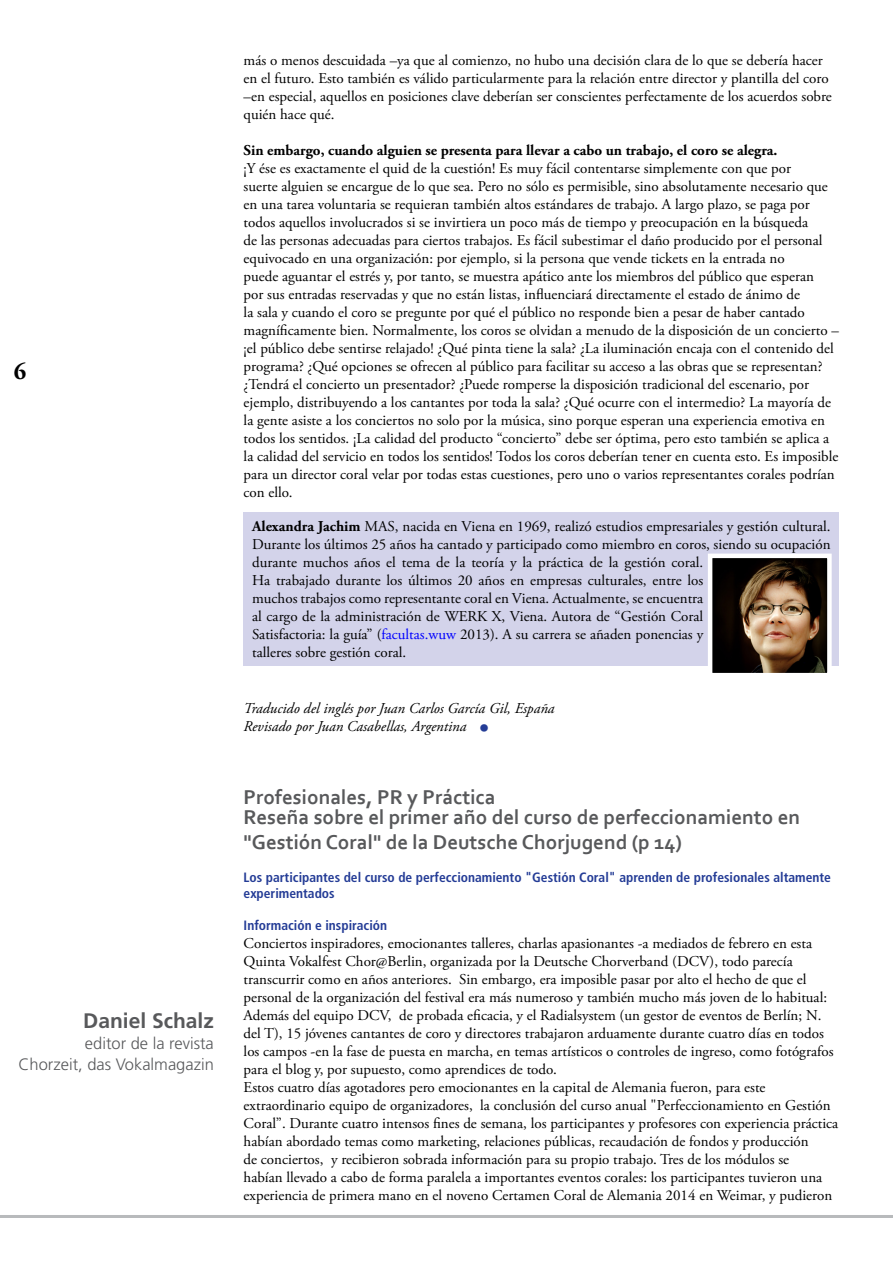
<style>
.page{position:relative;width:893px;height:1263px;background:#fff}
.page>*{position:absolute;margin:0;border:0;box-sizing:border-box;transform-origin:0 0}
.t1{font:700 24px "Adobe Garamond Pro";color:#000}
.t2{font:700 21px/25.2px "Corbel";color:#58595b}
.t3{font:700 21px "Frutiger";color:#58595b}
.t4{font:300 16.5px "Frutiger";color:#58595b}
.t5{font:15px/18px "Adobe Garamond Pro";color:#000}
.t6{font:italic 15px "Adobe Garamond Pro";color:#000}
.t7{font:700 15px "Adobe Garamond Pro";color:#000}
.t8{font:700 condensed 13.5px/16.2px "Frutiger";color:#243c96}
.s1{font-weight:700}
.s2{color:#00f}
.s3{font-size:27px;color:#243c96}
</style>
<div class="page">
<hr style="left:0;top:1215px;width:893px;height:3px;background:#b8babc">
<div style="left:244px;top:512px;width:595px;height:154px;background:#d3d3ea"></div>
<img style="left:713px;top:559px;width:114px;height:113px">
<div style="left:708px;top:554px;width:124px;height:123px;border:4px solid #fff"></div>
<p class="t1" style="left:14px;top:357px;width:14px">6</p>
<p class="t3" style="left:83px;top:1009px;width:132px">Daniel Schalz</p>
<p class="t4" style="left:85px;top:1034px;width:130px">editor de la revista</p>
<p class="t4" style="left:19px;top:1055px;width:197px">Chorzeit, das Vokalmagazin</p>
<p class="t5" style="left:244px;top:52px;width:590px">más o menos descuidada –ya que al comienzo, no hubo una decisión clara de lo que se debería hacer en el futuro. Esto también es válido particularmente para la relación entre director y plantilla del coro –en especial, aquellos en posiciones clave deberían ser conscientes perfectamente de los acuerdos sobre quién hace qué.</p>
<p class="t7" style="left:244px;top:141px;width:535px">Sin embargo, cuando alguien se presenta para llevar a cabo un trabajo, el coro se alegra.</p>
<p class="t5" style="left:244px;top:160px;width:597px">¡Y ése es exactamente el quid de la cuestión! Es muy fácil contentarse simplemente con que por<br>suerte alguien se encargue de lo que sea. Pero no sólo es permisible, sino absolutamente necesario que en una tarea voluntaria se requieran también altos estándares de trabajo. A largo plazo, se paga por todos aquellos involucrados si se invirtiera un poco más de tiempo y preocupación en la búsqueda<br>de las personas adecuadas para ciertos trabajos. Es fácil subestimar el daño producido por el personal equivocado en una organización: por ejemplo, si la persona que vende tickets en la entrada no<br>puede aguantar el estrés y, por tanto, se muestra apático ante los miembros del público que esperan<br>por sus entradas reservadas y que no están listas, influenciará directamente el estado de ánimo de<br>la sala y cuando el coro se pregunte por qué el público no responde bien a pesar de haber cantado magníficamente bien. Normalmente, los coros se olvidan a menudo de la disposición de un concierto – ¡el público debe sentirse relajado! ¿Qué pinta tiene la sala? ¿La iluminación encaja con el contenido del programa? ¿Qué opciones se ofrecen al público para facilitar su acceso a las obras que se representan? ¿Tendrá el concierto un presentador? ¿Puede romperse la disposición tradicional del escenario, por ejemplo, distribuyendo a los cantantes por toda la sala? ¿Qué ocurre con el intermedio? La mayoría de la gente asiste a los conciertos no solo por la música, sino porque esperan una experiencia emotiva en todos los sentidos. ¡La calidad del producto “concierto” debe ser óptima, pero esto también se aplica a la calidad del servicio en todos los sentidos! Todos los coros deberían tener en cuenta esto. Es imposible para un director coral velar por todas estas cuestiones, pero uno o varios representantes corales podrían con ello.</p>
<p class="t5" style="left:252px;top:518px;width:580px"><span class="s1">Alexandra Jachim</span> MAS, nacida en Viena en 1969, realizó estudios empresariales y gestión cultural.<br>Durante los últimos 25 años ha cantado y participado como miembro en coros, siendo su ocupación durante muchos años el tema de la teoría y la práctica de la gestión coral.<br>Ha trabajado durante los últimos 20 años en empresas culturales, entre los<br>muchos trabajos como representante coral en Viena. Actualmente, se encuentra<br>al cargo de la administración de WERK X, Viena. Autora de “Gestión Coral<br>Satisfactoria: la guía” (<span class="s2">facultas.wuw</span> 2013). A su carrera se añaden ponencias y<br>talleres sobre gestión coral.</p>
<p class="t6" style="left:244px;top:699px;width:312px">Traducido del inglés por Juan Carlos García Gil, España</p>
<p class="t6" style="left:244px;top:717px;width:246px">Revisado por Juan Casabellas, Argentina <span class="s3">•</span></p>
<p class="t2" style="left:244px;top:784px;width:254px">Profesionales, PR y Práctica</p>
<p class="t2" style="left:244px;top:804px;width:558px">Reseña sobre el primer año del curso de perfeccionamiento en "Gestión Coral" de la Deutsche Chorjugend (p 14)</p>
<p class="t8" style="left:244px;top:869px;width:589px">Los participantes del curso de perfeccionamiento "Gestión Coral" aprenden de profesionales altamente experimentados</p>
<p class="t8" style="left:244px;top:917px;width:145px">Información e inspiración</p>
<p class="t5" style="left:244px;top:935px;width:591px">Conciertos inspiradores, emocionantes talleres, charlas apasionantes -a mediados de febrero en esta Quinta Vokalfest Chor@Berlin, organizada por la Deutsche Chorverband (DCV), todo parecía transcurrir como en años anteriores. Sin embargo, era imposible pasar por alto el hecho de que el personal de la organización del festival era más numeroso y también mucho más joven de lo habitual:<br>Además del equipo DCV, de probada eficacia, y el Radialsystem (un gestor de eventos de Berlín; N. del T), 15 jóvenes cantantes de coro y directores trabajaron arduamente durante cuatro días en todos los campos -en la fase de puesta en marcha, en temas artísticos o controles de ingreso, como fotógrafos para el blog y, por supuesto, como aprendices de todo.</p>
<p class="t5" style="left:244px;top:1079px;width:596px">Estos cuatro días agotadores pero emocionantes en la capital de Alemania fueron, para este extraordinario equipo de organizadores, la conclusión del curso anual "Perfeccionamiento en Gestión Coral”. Durante cuatro intensos fines de semana, los participantes y profesores con experiencia práctica habían abordado temas como marketing, relaciones públicas, recaudación de fondos y producción<br>de conciertos, y recibieron sobrada información para su propio trabajo. Tres de los módulos se<br>habían llevado a cabo de forma paralela a importantes eventos corales: los participantes tuvieron una experiencia de primera mano en el noveno Certamen Coral de Alemania 2014 en Weimar, y pudieron</p>
</div>
